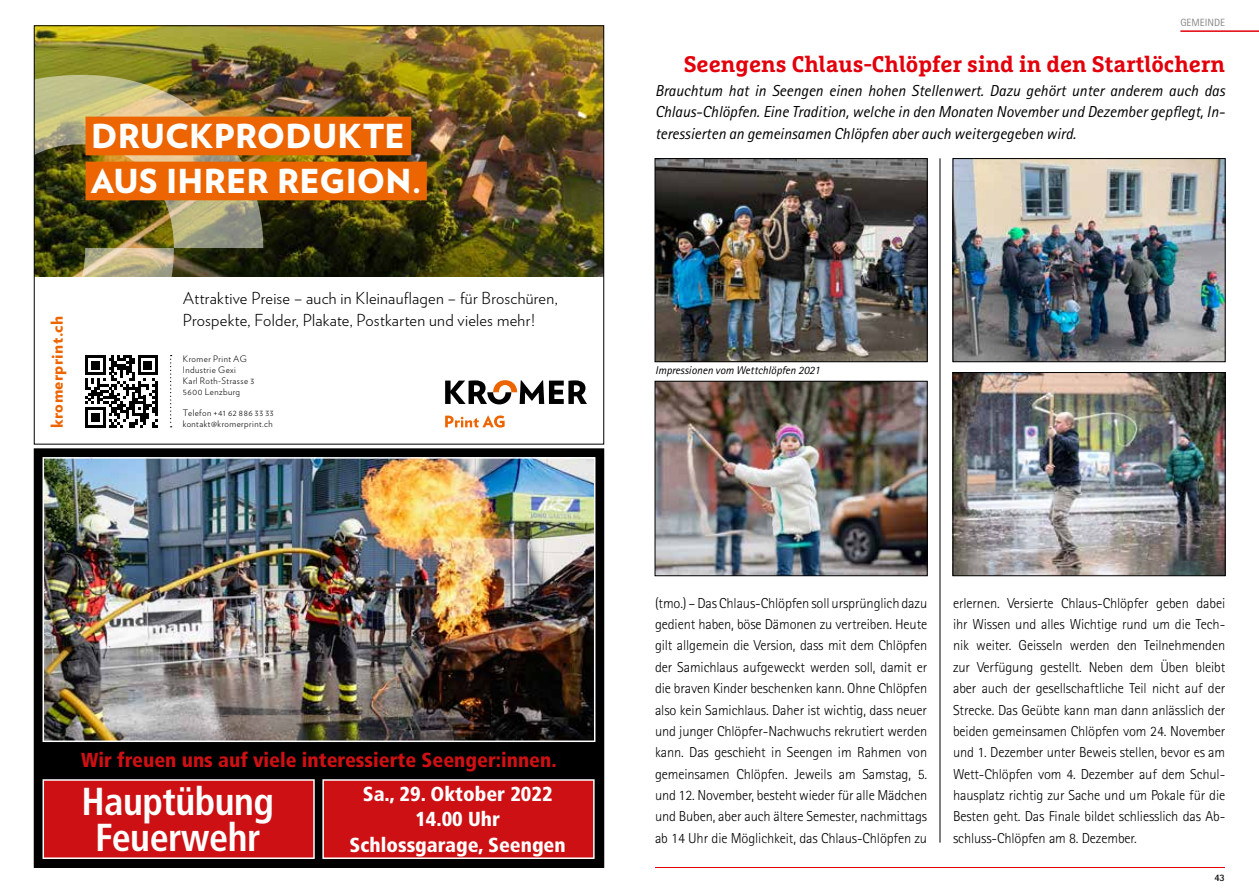
<style>
.page{position:relative;width:1259px;height:893px;background:#fff}
.page>*{position:absolute;margin:0;border:0;box-sizing:border-box;transform-origin:0 0}
.t1{font:700 condensed 39px/36px "Frutiger LT Std";letter-spacing:-.01em;color:#fff;text-align:center}
.t2{font:900 33px/45px "Verlag";letter-spacing:.005em;color:#fff}
.t3{font:700 22.5px "Marselis Slab Pro";color:#e3000b}
.t4{font:900 condensed 20.25px/25.5px "Frutiger LT Std";color:#fff;text-align:center}
.t5{font:900 condensed 20.25px "Frutiger LT Std";color:#cd1013}
.t6{font:300 16.5px/21.8px "Verlag";letter-spacing:.015em;color:#000}
.t7{font:900 16.5px "Verlag";letter-spacing:.025em;color:#ec6500}
.t8{font:italic 15.9px/21.5px "Rotis Sans Serif Std";color:#000;text-align:justify}
.t9{font:300 14.4px/21.3px "Rotis Sans Serif Std";letter-spacing:-.01em;color:#000;text-align:justify}
.t10{font:italic 11.25px "Rotis Sans Serif Std";color:#000}
.t11{font:10.5px "Rotis Sans Serif Std";color:#868786}
.t12{font:700 9.9px "Rotis Sans Serif Std";color:#000}
.t13{font:300 9px/10.8px "Verlag";letter-spacing:.05em;color:#000}
</style>
<div class="page">
<img style="left:36px;top:28px;width:566px;height:248px">
<svg style="left:445px;top:380px;width:142px;height:24px"></svg>
<svg style="left:445px;top:415px;width:59px;height:13px"></svg>
<svg style="left:170px;top:355px;width:2px;height:72px"></svg>
<svg style="left:85px;top:355px;width:73px;height:72px"></svg>
<img style="left:36px;top:75px;width:227px;height:202px">
<div style="left:86px;top:117px;width:325px;height:31px;background:#ec6500"></div>
<div style="left:86px;top:147px;width:325px;height:8px;background:#ec6500"></div>
<div style="left:86px;top:162px;width:341px;height:31px;background:#ec6500"></div>
<div style="left:86px;top:192px;width:341px;height:8px;background:#ec6500"></div>
<div style="left:34px;top:449px;width:570px;height:418px;background:#000"></div>
<div style="left:43px;top:779px;width:272px;height:80px;background:#cd1013;border:2px solid #fff"></div>
<img style="left:46px;top:460px;width:546px;height:279px">
<div style="left:43px;top:457px;width:552px;height:285px;border:2px solid #fff"></div>
<div style="left:322px;top:779px;width:272px;height:80px;background:#cd1013;border:2px solid #fff"></div>
<hr style="left:1180px;top:30px;width:79px;height:2px;background:#e3000b">
<hr style="left:655px;top:867px;width:570px;height:1px;background:#e3000b">
<img style="left:657px;top:160px;width:268px;height:200px">
<div style="left:655px;top:158px;width:272px;height:204px;border:1px solid #000"></div>
<img style="left:954px;top:160px;width:269px;height:200px">
<div style="left:952px;top:158px;width:273px;height:204px;border:1px solid #000"></div>
<img style="left:657px;top:383px;width:268px;height:191px">
<div style="left:655px;top:381px;width:272px;height:195px;border:1px solid #000"></div>
<img style="left:954px;top:374px;width:269px;height:200px">
<div style="left:952px;top:372px;width:273px;height:204px;border:1px solid #000"></div>
<hr style="left:939px;top:158px;width:1px;height:685px;background:#000">
<h2 class="t2" style="left:91px;top:112px;width:331px">DRUCKPRODUKTE<br>AUS IHRER REGION.</h2>
<p class="t7" style="left:43px;top:428px;width:114px;rotate:-90deg">kromerprint.ch</p>
<p class="t6" style="left:183px;top:286px;width:376px">Attraktive Preise – auch in Kleinauflagen – für Broschüren,<br>Prospekte, Folder, Plakate, Postkarten und vieles mehr!</p>
<p class="t13" style="left:183px;top:353px;width:73px">Kromer Print AG<br>Industrie Gexi<br>Karl Roth-Strasse 3<br>5600 Lenzburg</p>
<p class="t13" style="left:183px;top:407px;width:92px">Telefon +41 62 886 33 33 kontakt@kromerprint.ch</p>
<h3 class="t5" style="left:81px;top:747px;width:477px">Wir freuen uns auf viele interes sierte Seenger:innen.</h3>
<h1 class="t1" style="left:82px;top:783px;width:194px">Hauptübung<br>Feuerwehr</h1>
<h3 class="t4" style="left:350px;top:781px;width:218px">Sa., 29. Oktober 2022<br>14.00 Uhr<br>Schlossgarage, Seengen</h3>
<p class="t11" style="left:1180px;top:16px;width:46px">GEMEINDE</p>
<h3 class="t3" style="left:684px;top:50px;width:542px">Seengens Chlaus-Chlöpfer sind in den Startlöchern</h3>
<p class="t8" style="left:655px;top:80px;width:571px">Brauchtum hat in Seengen einen hohen Stellenwert. Dazu gehört unter anderem auch das Chlaus-Chlöpfen. Eine Tradition, welche in den Monaten November und Dezember gepflegt, In&shy;teressierten an gemeinsamen Chlöpfen aber auch weitergegeben wird.</p>
<p class="t10" style="left:655px;top:364px;width:166px">Impressionen vom Wettchlöpfen 2021</p>
<p class="t9" style="left:655px;top:592px;width:274px">(tmo.) – Das Chlaus-Chlöpfen soll ursprünglich dazu gedient haben, böse Dämonen zu vertreiben. Heute gilt allgemein die Version, dass mit dem Chlöpfen der Samichlaus aufgeweckt werden soll, damit er die braven Kinder beschenken kann. Ohne Chlöpfen also kein Samichlaus. Daher ist wichtig, dass neuer und junger Chlöpfer-Nachwuchs rekrutiert werden kann. Das geschieht in Seengen im Rahmen von gemeinsamen Chlöpfen. Jeweils am Samstag, 5. und 12. November, besteht wieder für alle Mädchen und Buben, aber auch ältere Semester, nachmittags ab 14 Uhr die Möglichkeit, das Chlaus-Chlöpfen zu</p>
<p class="t9" style="left:953px;top:592px;width:274px">erlernen. Versierte Chlaus-Chlöpfer geben dabei ihr Wissen und alles Wichtige rund um die Tech&shy;nik weiter. Geisseln werden den Teilnehmenden zur Verfügung gestellt. Neben dem Üben bleibt aber auch der gesellschaftliche Teil nicht auf der Strecke. Das Geübte kann man dann anlässlich der beiden gemeinsamen Chlöpfen vom 24. November und 1. Dezember unter Beweis stellen, bevor es am Wett-Chlöpfen vom 4. Dezember auf dem Schul&shy;hausplatz richtig zur Sache und um Pokale für die Besten geht. Das Finale bildet schliesslich das Ab&shy;schluss-Chlöpfen am 8. Dezember.</p>
<p class="t12" style="left:1214px;top:871px;width:12px">43</p>
</div>
